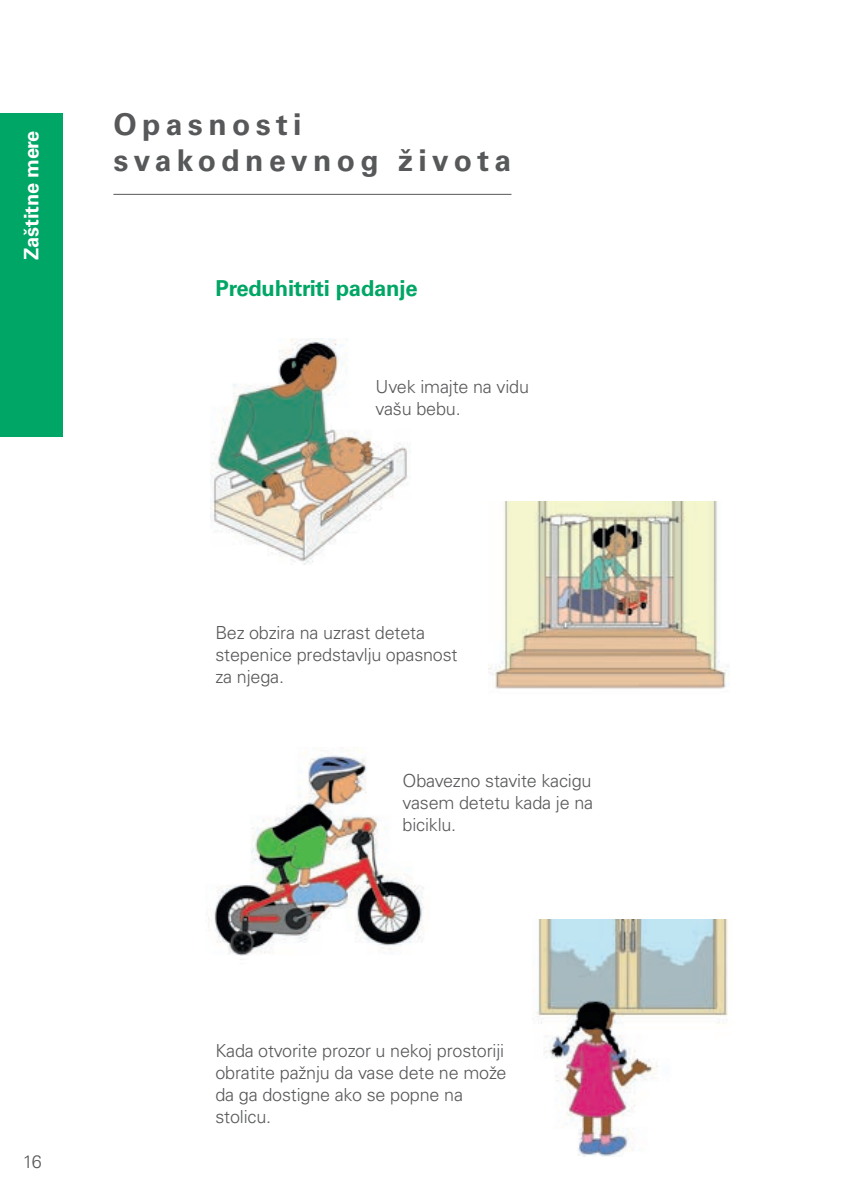
<style>
.page{position:relative;width:842px;height:1191px;background:#fff}
.page>*{position:absolute;margin:0;border:0;box-sizing:border-box;transform-origin:0 0}
.t1{font:700 30px/36px "Univers LT Std";letter-spacing:.18em;color:#57585a}
.t2{font:700 22px "Univers LT Std";letter-spacing:-.01em;color:#00a665}
.t3{font:700 20px "Univers LTCYR 65";letter-spacing:-.01em;color:#fff}
.t4{font:300 18px/22px "Univers LTCYR 45";letter-spacing:-.01em;color:#57585a}
.t5{font:300 18px "Univers LT Std";color:#57585a}
</style>
<div class="page">
<hr style="left:113px;top:194px;width:398px;height:1px;background:#57585a">
<img style="left:211px;top:338px;width:197px;height:226px">
<img style="left:489px;top:502px;width:239px;height:187px">
<img style="left:208px;top:750px;width:216px;height:206px">
<img style="left:532px;top:920px;width:196px;height:237px">
<div style="left:0;top:113px;width:62px;height:324px;background:#00a665"></div>
<p class="t3" style="left:17px;top:260px;width:131px;rotate:-90deg">Zaštitne mere</p>
<h1 class="t1" style="left:113px;top:107px;width:399px">Opasnosti svakodnevnog života</h1>
<p class="t2" style="left:215px;top:275px;width:204px">Preduhitriti padanje</p>
<p class="t4" style="left:376px;top:375px;width:155px">Uvek imajte na vidu vašu bebu.</p>
<p class="t4" style="left:215px;top:621px;width:244px">Bez obzira na uzrast deteta stepenice predstavlju opasnost za njega.</p>
<p class="t4" style="left:403px;top:769px;width:192px;text-align:justify">Obavezno stavite kacigu vasem detetu kada je na biciklu.</p>
<p class="t5" style="left:23px;top:1151px;width:21px">16</p>
<p class="t4" style="left:215px;top:1039px;width:293px">Kada otvorite prozor u nekoj prostoriji obratite pažnju da vase dete ne može da ga dostigne ako se popne na stolicu.</p>
</div>
